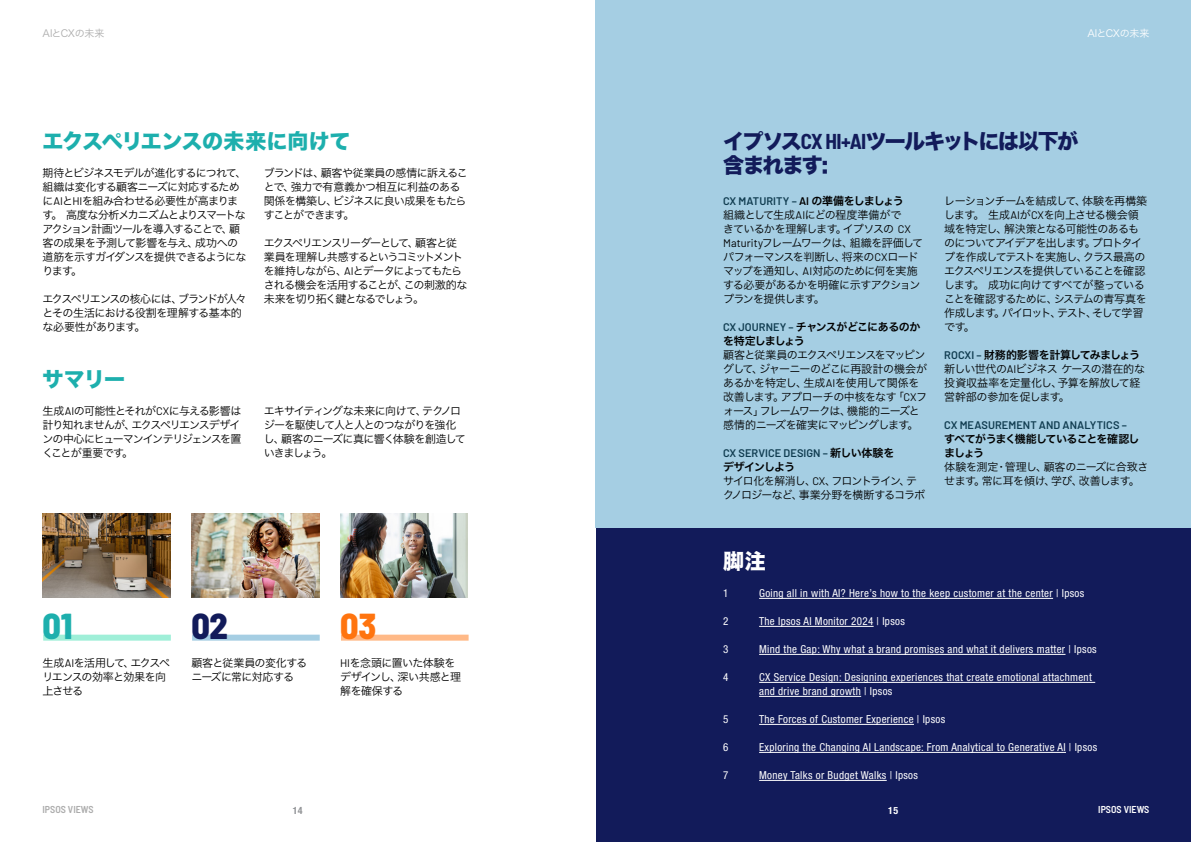
<style>
.page{position:relative;width:1191px;height:842px;background:#fff}
.page>*{position:absolute;margin:0;border:0;box-sizing:border-box;transform-origin:0 0}
.t1{font:800 semi-condensed 36px "Barlow";color:#1dafad}
.t2{font:800 semi-condensed 36px "Barlow";color:#121b5a}
.t3{font:800 semi-condensed 36px "Barlow";color:#ff740f}
.t4{font:21px/24px "Hira Kaku Std W8";letter-spacing:-.075em;color:#121b5a}
.t5{font:21px "Hira Kaku Std W8";letter-spacing:-.015em;color:#1dafad}
.t6{font:21px "Hira Kaku Std W8";color:#fff}
.t7{font:11px/14px "Hira Kaku Pro N W3";letter-spacing:-.065em;color:#000}
.t8{font:condensed 11px/14px "Helvetica Neue LT Pro";letter-spacing:.03em;color:#fff}
.t9{font:11px/14px "Hira Kaku Pro N W3";letter-spacing:-.095em;color:#000}
.t10{font:11px/14px "Hira Kaku Pro N W3";letter-spacing:-.045em;color:#000}
.t11{font:11px/14px "Hira Kaku Pro N W3";letter-spacing:-.035em;color:#000}
.t12{font:600 semi-condensed 10px "Barlow";color:#fff}
.t13{font:600 semi-condensed 10px "Barlow";color:#acacac}
.t14{font:10px "Hira Kaku Pro N W3";letter-spacing:-.03em;color:#fff}
.t15{font:10px "Hira Kaku Pro N W3";letter-spacing:-.03em;color:#acacac}
.t16{font:700 condensed 10px "Helvetica Neue LT Pro";color:#fff}
.t17{font:700 condensed 10px "Helvetica Neue LT Pro";color:#939598}
.s1{font-family:"Barlow"}
.s2{font-family:"Barlow";font-weight:700;font-stretch:semi-condensed}
.s3{font-family:"Barlow";font-weight:600;color:#103c50}
.s4{font-family:"Barlow";font-weight:600}
.s5{font-family:"Hira Kaku Pro N W6"}
</style>
<div class="page">
<div style="left:596px;top:0;width:595px;height:842px;background:#121b5a"></div>
<div style="left:595px;top:0;width:596px;height:527px;background:#a5cee3"></div>
<div style="left:43px;top:635px;width:128px;height:6px;background:#9fefd8"></div>
<div style="left:192px;top:635px;width:128px;height:6px;background:#a5cee3"></div>
<div style="left:341px;top:635px;width:127px;height:6px;background:#ffb987"></div>
<img style="left:43px;top:513px;width:127px;height:84px">
<img style="left:191px;top:513px;width:128px;height:84px">
<img style="left:340px;top:513px;width:128px;height:84px">
<hr style="left:759px;top:598px;width:294px;height:1px;background:#fff">
<hr style="left:759px;top:626px;width:114px;height:1px;background:#fff">
<hr style="left:759px;top:654px;width:240px;height:1px;background:#fff">
<hr style="left:999px;top:654px;width:66px;height:1px;background:#fff">
<hr style="left:759px;top:682px;width:336px;height:1px;background:#fff">
<hr style="left:759px;top:696px;width:102px;height:1px;background:#fff">
<hr style="left:759px;top:724px;width:155px;height:1px;background:#fff">
<hr style="left:759px;top:752px;width:307px;height:1px;background:#fff">
<hr style="left:759px;top:780px;width:127px;height:1px;background:#fff">
<p class="t15" style="left:43px;top:25px;width:63px">AIとCXの未来</p>
<h1 class="t5" style="left:43px;top:130px;width:309px">エクスペリエンスの未来に向けて</h1>
<p class="t7" style="left:43px;top:165px;width:205px">期待とビジネスモデルが進化するにつれて、組織は変化する顧客ニーズに対応するために<span class="s1">AI</span>と<span class="s1">HI</span>を組み合わせる必要性が高まります。 高度な分析メカニズムとよりスマートなアクション計画ツールを導入することで、顧客の成果を予測して影響を与え、成功への道筋を示すガイダンスを提供できるようになります。</p>
<p class="t7" style="left:43px;top:291px;width:206px">エクスペリエンスの核心には、ブランドが人々とその生活における役割を理解する基本的な必要性があります。</p>
<p class="t7" style="left:264px;top:165px;width:206px">ブランドは、顧客や従業員の感情に訴えることで、強力で有意義かつ相互に利益のある関係を構築し、ビジネスに良い成果をもたらすことができます。</p>
<p class="t9" style="left:264px;top:235px;width:205px">エクスペリエンスリーダーとして、顧客と従業員を理解し共感するというコミットメントを維持しながら、<span class="s1">AI</span>とデータによってもたらされる機会を活用することが、この刺激的な未来を切り拓く鍵となるでしょう。</p>
<h1 class="t5" style="left:43px;top:368px;width:84px">サマリー</h1>
<p class="t7" style="left:43px;top:403px;width:201px;text-align:justify">生成<span class="s1">AI</span>の可能性とそれが<span class="s1">CX</span>に与える影響は計り知れませんが、エクスペリエンスデザインの中心にヒューマンインテリジェンスを置くことが重要です。</p>
<p class="t7" style="left:264px;top:403px;width:204px">エキサイティングな未来に向けて、テクノロジーを駆使して人と人とのつながりを強化し、顧客のニーズに真に響く体験を創造していきましょう。</p>
<p class="t1" style="left:43px;top:600px;width:31px">01</p>
<p class="t7" style="left:43px;top:655px;width:129px">生成<span class="s1">AI</span>を活用して、エクスペリエンスの効率と効果を向上させる</p>
<p class="t2" style="left:191px;top:600px;width:38px">02</p>
<p class="t7" style="left:191px;top:655px;width:117px">顧客と従業員の変化するニーズに常に対応する</p>
<p class="t3" style="left:340px;top:600px;width:38px">03</p>
<p class="t7" style="left:340px;top:655px;width:122px"><span class="s1">HI</span>を念頭に置いた体験をデザインし、深い共感と理解を確保する</p>
<p class="t13" style="left:43px;top:803px;width:53px">IPSOS VIEWS</p>
<p class="t17" style="left:293px;top:804px;width:11px">14</p>
<p class="t14" style="left:1087px;top:25px;width:63px">AIとCXの未来</p>
<h1 class="t4" style="left:723px;top:130px;width:357px">イプソス<span class="s2">CX HI+AI</span>ツールキットには以下が含まれます:</h1>
<p class="t7" style="left:723px;top:193px;width:202px"><span class="s3">CX MATURITY –</span> <span class="s4">AI</span> <span class="s5">の準備をしましょう<br></span>組織として生成<span class="s1">AI</span>にどの程度準備がで<br>きているかを理解します。イプソスの <span class="s1">CX<br>Maturity</span>フレームワークは、組織を評価してパフォーマンスを判断し、将来の<span class="s1">CX</span>ロードマップを通知し、<span class="s1">AI</span>対応のために何を実施する必要があるかを明確に示すアクションプランを提供します。</p>
<p class="t7" style="left:723px;top:319px;width:206px"><span class="s3">CX JOURNEY –</span> <span class="s5">チャンスがどこにあるのかを特定しましょう<br></span>顧客と従業員のエクスペリエンスをマッピングして、ジャーニーのどこに再設計の機会があるかを特定し、生成<span class="s1">AI</span>を使用して関係を改善します。アプローチの中核をなす「<span class="s1">CX</span>フォース」フレームワークは、機能的ニーズと感情的ニーズを確実にマッピングします。</p>
<p class="t7" style="left:723px;top:445px;width:204px"><span class="s3">CX SERVICE DESIGN –</span> <span class="s5">新しい体験を<br>デザインしよう<br></span>サイロ化を解消し、<span class="s1">CX</span>、フロントライン、テクノロジーなど、事業分野を横断するコラボ</p>
<p class="t7" style="left:944px;top:193px;width:204px">レーションチームを結成して、体験を再構築します。 生成<span class="s1">AI</span>が<span class="s1">CX</span>を向上させる機会領域を特定し、解決策となる可能性のあるものについてアイデアを出します。プロトタイプを作成してテストを実施し、クラス最高のエクスペリエンスを提供していることを確認します。 成功に向けてすべてが整っていることを確認するために、システムの青写真を作成します。パイロット、テスト、そして学習です。</p>
<p class="t11" style="left:944px;top:347px;width:202px"><span class="s3">ROCXI –</span> <span class="s5">財務的影響を計算してみましょう</span>新しい世代の<span class="s1">AI</span>ビジネス ケースの潜在的な投資収益率を定量化し、予算を解放して経営幹部の参加を促します。</p>
<p class="t10" style="left:944px;top:417px;width:206px"><span class="s3">CX MEASUREMENT AND ANALYTICS –<br></span><span class="s5">すべてがうまく機能していることを確認しましょう<br></span>体験を測定・管理し、顧客のニーズに合致させます。常に耳を傾け、学び、改善します。</p>
<h1 class="t6" style="left:723px;top:550px;width:44px">脚注</h1>
<p class="t8" style="left:723px;top:586px;width:7px">1</p>
<p class="t8" style="left:759px;top:586px;width:327px">Going all in with AI? Here’s how to the keep customer at the center | Ipsos</p>
<p class="t8" style="left:723px;top:614px;width:7px">2</p>
<p class="t8" style="left:759px;top:614px;width:147px">The Ipsos AI Monitor 2024 | Ipsos</p>
<p class="t8" style="left:723px;top:642px;width:7px">3</p>
<p class="t8" style="left:759px;top:642px;width:339px">Mind the Gap: Why what a brand promises and what it delivers matter | Ipsos</p>
<p class="t8" style="left:723px;top:670px;width:7px">4</p>
<p class="t8" style="left:759px;top:670px;width:334px">CX Service Design: Designing experiences that create emotional attachment and drive brand growth | Ipsos</p>
<p class="t8" style="left:723px;top:712px;width:7px">5</p>
<p class="t8" style="left:759px;top:712px;width:187px">The Forces of Customer Experience | Ipsos</p>
<p class="t8" style="left:723px;top:740px;width:7px">6</p>
<p class="t8" style="left:759px;top:740px;width:339px">Exploring the Changing AI Landscape: From Analytical to Generative AI | Ipsos</p>
<p class="t8" style="left:723px;top:768px;width:7px">7</p>
<p class="t8" style="left:759px;top:768px;width:160px">Money Talks or Budget Walks | Ipsos</p>
<p class="t16" style="left:888px;top:804px;width:11px">15</p>
<p class="t12" style="left:1098px;top:803px;width:53px">IPSOS VIEWS</p>
</div>
